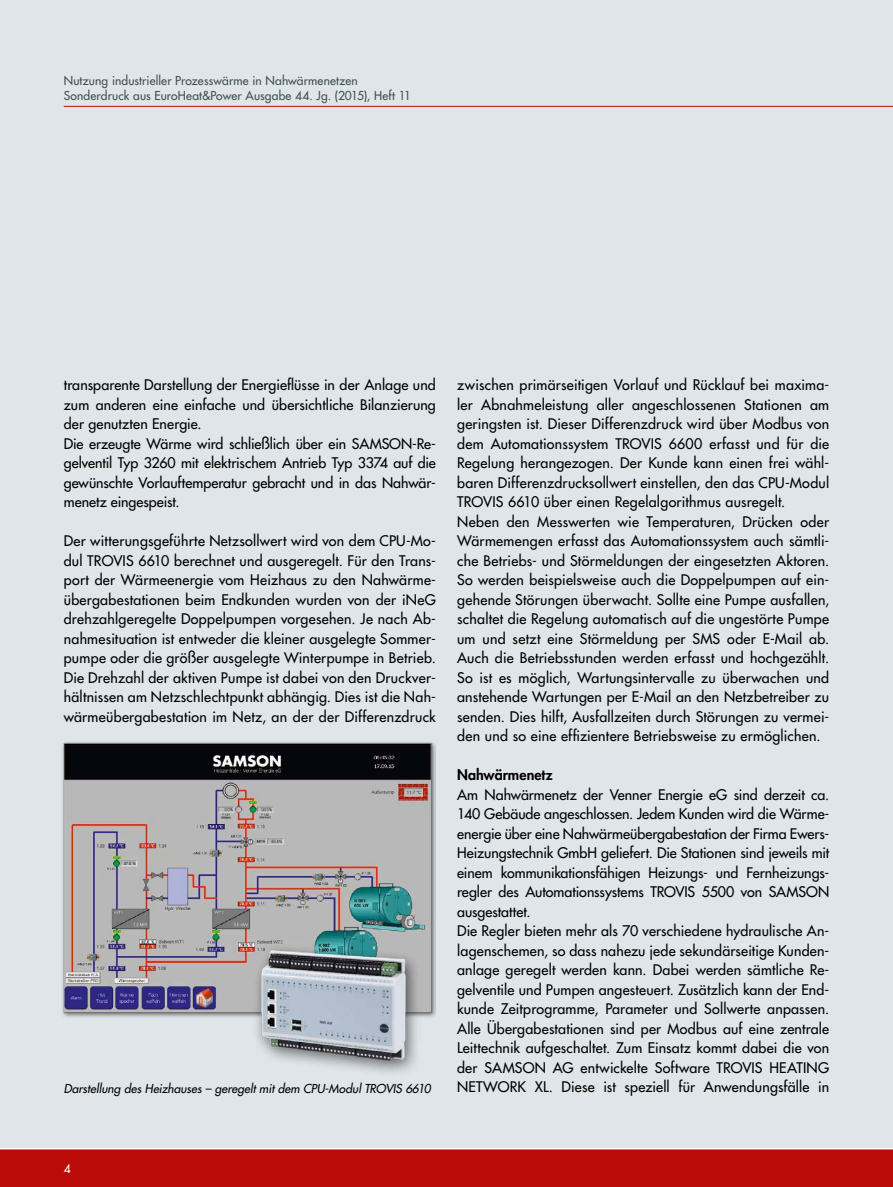
<style>
.page{position:relative;width:893px;height:1187px;background:#fff}
.page>*{position:absolute;margin:0;border:0;box-sizing:border-box;transform-origin:0 0}
.t1{font:14.25px/19.5px "Futura";letter-spacing:.015em;color:#000}
.t2{font:800 14.25px "Futura";color:#000}
.t3{font:12px/15px "Futura";letter-spacing:.015em;color:#434f55}
.t4{font:italic 12px "Futura";color:#000}
.t5{font:12px "Futura";color:#fff}
</style>
<div class="page">
<div style="left:0;top:0;width:893px;height:1186px;background:#dfe5e9"></div>
<hr style="left:64px;top:106px;width:829px;height:1px;background:#bb0c0a">
<div style="left:0;top:1148px;width:893px;height:38px;background:#bb0c0a"></div>
<hr style="left:0;top:1147px;width:893px;height:2px;background:#fff">
<img style="left:62px;top:742px;width:374px;height:330px">
<p class="t3" style="left:64px;top:73px;width:349px">Nutzung industrieller Prozesswärme in Nahwärmenetzen<br>Sonderdruck aus EuroHeat&amp;Power Ausgabe 44. Jg. (2015), Heft 11</p>
<p class="t1" style="left:64px;top:375px;width:374px">transparente Darstellung der Energieflüsse in der Anlage und zum anderen eine einfache und übersichtliche Bilanzierung der genutzten Energie.<br>Die erzeugte Wärme wird schließlich über ein SAMSON-Re&shy;gelventil Typ 3260 mit elektrischem Antrieb Typ 3374 auf die gewünschte Vorlauftemperatur gebracht und in das Nahwär&shy;menetz eingespeist.</p>
<p class="t1" style="left:64px;top:531px;width:374px;text-align:justify">Der witterungsgeführte Netzsollwert wird von dem CPU-Mo&shy;dul TROVIS 6610 berechnet und ausgeregelt. Für den Trans&shy;port der Wärmeenergie vom Heizhaus zu den Nahwärme&shy;übergabestationen beim Endkunden wurden von der iNeG drehzahlgeregelte Doppelpumpen vorgesehen. Je nach Ab&shy;nahmesituation ist entweder die kleiner ausgelegte Sommer&shy;pumpe oder die größer ausgelegte Winterpumpe in Betrieb.<br>Die Drehzahl der aktiven Pumpe ist dabei von den Druckver&shy;hältnissen am Netzschlechtpunkt abhängig. Dies ist die Nah&shy;wärmeübergabestation im Netz, an der der Differenzdruck</p>
<p class="t4" style="left:64px;top:1080px;width:369px">Darstellung des Heizhauses – geregelt mit dem CPU-Modul TROVIS 6610</p>
<p class="t1" style="left:457px;top:375px;width:374px">zwischen primärseitigen Vorlauf und Rücklauf bei maxima&shy;ler Abnahmeleistung aller angeschlossenen Stationen am geringsten ist. Dieser Differenzdruck wird über Modbus von dem Automationssystem TROVIS 6600 erfasst und für die Regelung herangezogen. Der Kunde kann einen frei wähl&shy;baren Differenzdrucksollwert einstellen, den das CPU-Modul TROVIS 6610 über einen Regelalgorithmus ausregelt.<br>Neben den Messwerten wie Temperaturen, Drücken oder Wärmemengen erfasst das Automationssystem auch sämtli&shy;che Betriebs- und Störmeldungen der eingesetzten Aktoren.<br>So werden beispielsweise auch die Doppelpumpen auf ein&shy;gehende Störungen überwacht. Sollte eine Pumpe ausfallen, schaltet die Regelung automatisch auf die ungestörte Pumpe um und setzt eine Störmeldung per SMS oder E-Mail ab.<br>Auch die Betriebsstunden werden erfasst und hochgezählt.<br>So ist es möglich, Wartungsintervalle zu überwachen und anstehende Wartungen per E-Mail an den Netzbetreiber zu senden. Dies hilft, Ausfallzeiten durch Störungen zu vermei&shy;den und so eine effizientere Betriebsweise zu ermöglichen.</p>
<p class="t2" style="left:457px;top:765px;width:97px">Nahwärmenetz</p>
<p class="t1" style="left:457px;top:784px;width:374px">Am Nahwärmenetz der Venner Energie eG sind derzeit ca.<br>140 Gebäude angeschlossen. Jedem Kunden wird die Wärme&shy;energie über eine Nahwärmeübergabestation der Firma Ewers-Heizungstechnik GmbH geliefert. Die Stationen sind jeweils mit einem kommunikationsfähigen Heizungs- und Fernheizungs&shy;regler des Automationssystems TROVIS 5500 von SAMSON ausgestattet.<br>Die Regler bieten mehr als 70 verschiedene hydraulische An&shy;lagenschemen, so dass nahezu jede sekundärseitige Kunden&shy;anlage geregelt werden kann. Dabei werden sämtliche Re&shy;gelventile und Pumpen angesteuert. Zusätzlich kann der End&shy;kunde Zeitprogramme, Parameter und Sollwerte anpassen.<br>Alle Übergabestationen sind per Modbus auf eine zentrale Leittechnik aufgeschaltet. Zum Einsatz kommt dabei die von der SAMSON AG entwickelte Software TROVIS HEATING NETWORK XL. Diese ist speziell für Anwendungsfälle in</p>
<p class="t5" style="left:64px;top:1160px;width:8px">4</p>
</div>
